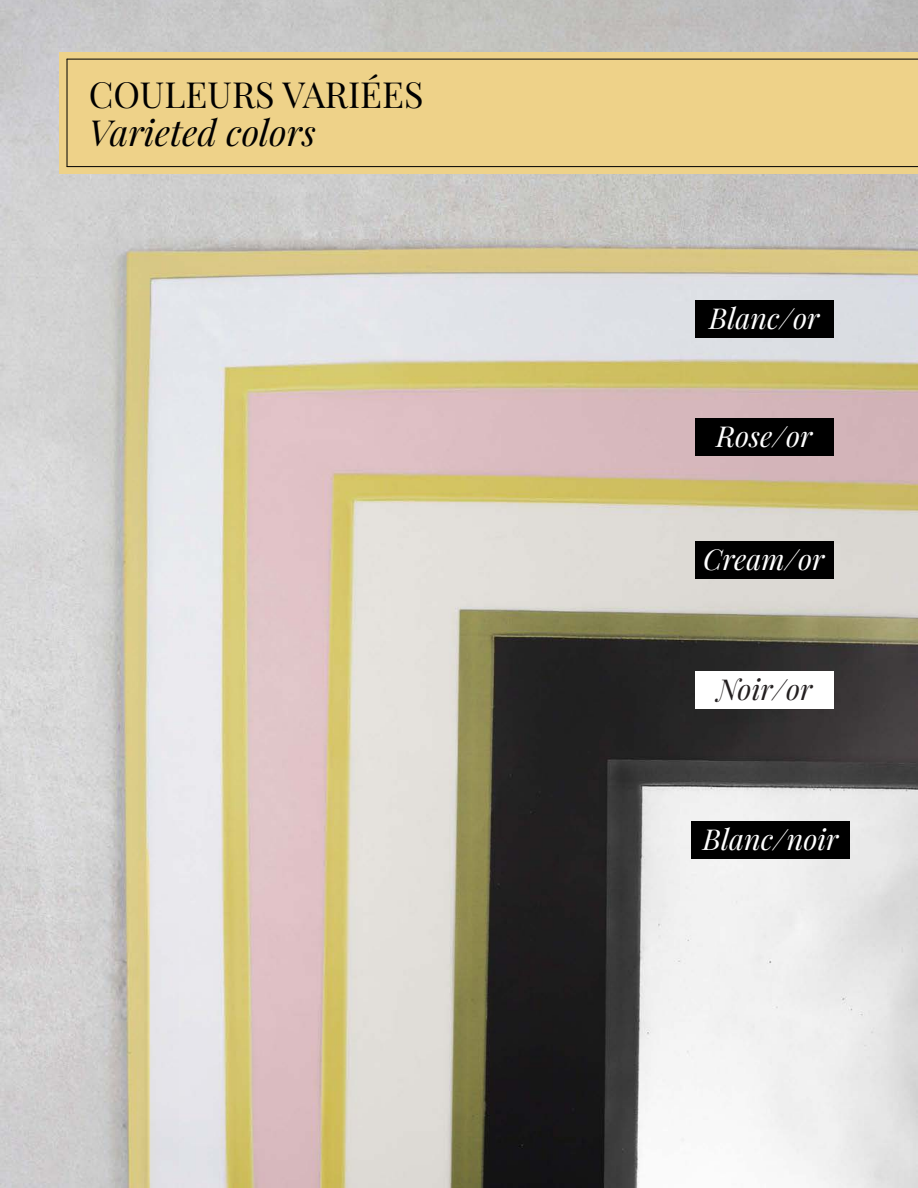
<style>
.page{position:relative;width:918px;height:1188px;background:#fff}
.page>*{position:absolute;margin:0;border:0;box-sizing:border-box;transform-origin:0 0}
.t1{font:36px "Playfair Display";color:#000}
.t2{font:italic 36px "Playfair Display";color:#000}
.t3{font:italic 28.8px "Playfair Display";color:#fff}
.t4{font:italic 28.8px "Playfair Display";color:#231f20}
</style>
<div class="page">
<img style="left:0;top:1px;width:918px;height:1187px">
<div style="left:60px;top:52px;width:858px;height:122px;background:#eed289"></div>
<hr style="left:67px;top:59px;width:1px;height:108px;background:#000">
<hr style="left:67px;top:59px;width:851px;height:1px;background:#000">
<hr style="left:67px;top:166px;width:851px;height:1px;background:#000">
<div style="left:695px;top:300px;width:139px;height:38px;background:#000"></div>
<div style="left:691px;top:821px;width:159px;height:38px;background:#000"></div>
<div style="left:695px;top:418px;width:139px;height:38px;background:#000"></div>
<div style="left:695px;top:541px;width:139px;height:38px;background:#000"></div>
<div style="left:695px;top:671px;width:139px;height:38px;background:#fff"></div>
<p class="t1" style="left:89px;top:67px;width:336px">COULEURS VARIÉES</p>
<p class="t2" style="left:89px;top:105px;width:229px">Varieted colors</p>
<p class="t3" style="left:709px;top:296px;width:112px">Blanc/or</p>
<p class="t3" style="left:716px;top:414px;width:98px">Rose/or</p>
<p class="t3" style="left:703px;top:537px;width:123px">Cream/or</p>
<p class="t4" style="left:717px;top:666px;width:97px">Noir/or</p>
<p class="t3" style="left:703px;top:817px;width:137px">Blanc/noir</p>
</div>
